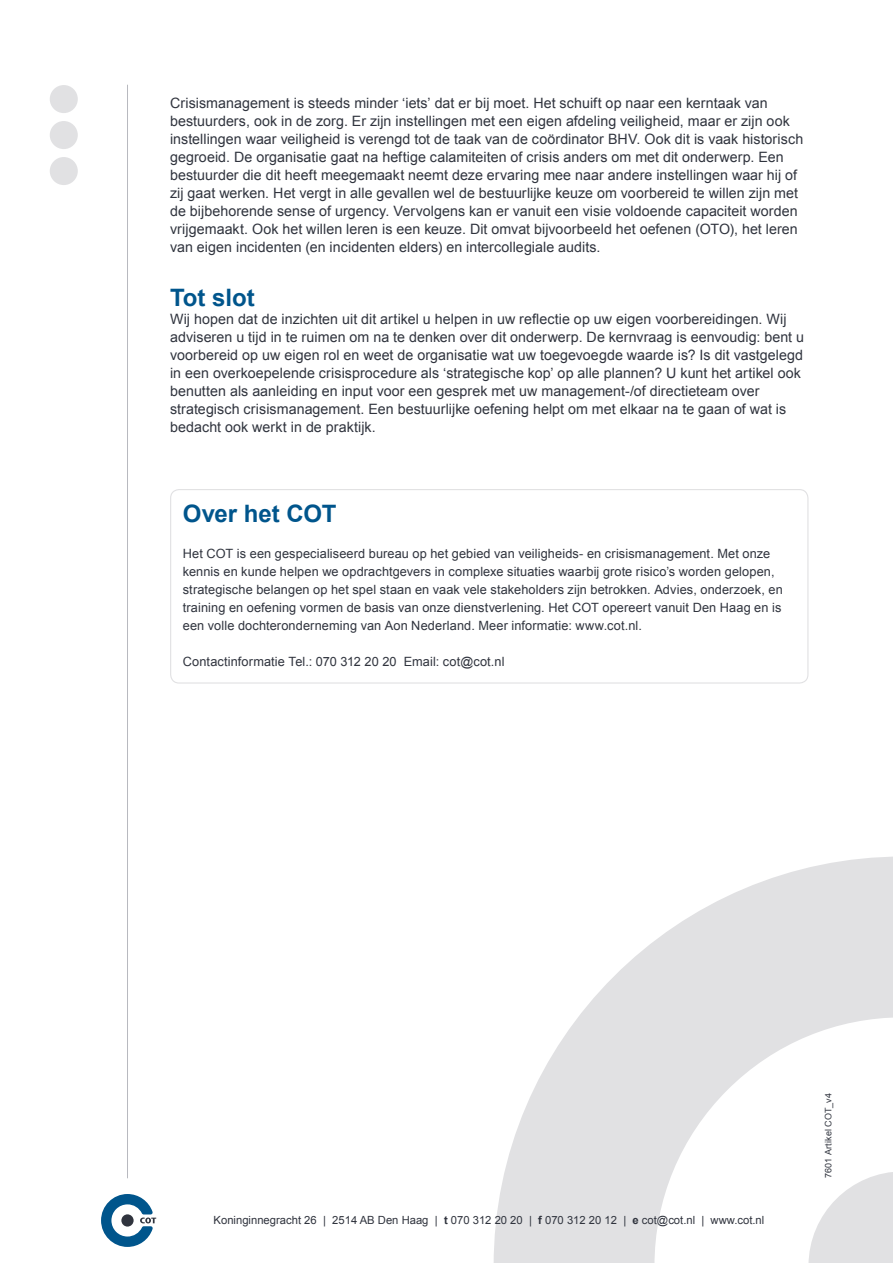
<style>
.page{position:relative;width:893px;height:1263px;background:#fff}
.page>*{position:absolute;margin:0;border:0;box-sizing:border-box;transform-origin:0 0}
.t1{font:700 24px "Arial";color:#00558c}
.t2{font:14.25px/18px "Arial";letter-spacing:.005em;color:#30343e}
.t3{font:12.75px/18px "Arial";letter-spacing:.01em;color:#30343e}
.t4{font:11.25px "Arial";color:#30343e}
.t5{font:9px "Arial";letter-spacing:.02em;color:#30343e}
.s1{font-weight:700}
</style>
<div class="page">
<svg style="left:101px;top:1194px;width:55px;height:53px"></svg>
<hr style="left:127px;top:85px;width:1px;height:1093px;background:#aeb0b6">
<div style="left:50px;top:85px;width:28px;height:28px;background:#e1e1e3;border-radius:50%"></div>
<div style="left:50px;top:121px;width:28px;height:28px;background:#e1e1e3;border-radius:50%"></div>
<div style="left:50px;top:157px;width:28px;height:28px;background:#e1e1e3;border-radius:50%"></div>
<svg style="left:494px;top:856px;width:399px;height:407px;fill:#e1e1e3"></svg>
<div style="left:170px;top:489px;width:638px;height:195px;border:1px solid #e1e1e3;border-radius:9px"></div>
<p class="t2" style="left:170px;top:94px;width:635px">Crisismanagement is steeds minder ‘iets’ dat er bij moet. Het schuift op naar een kerntaak van bestuurders, ook in de zorg. Er zijn instellingen met een eigen afdeling veiligheid, maar er zijn ook instellingen waar veiligheid is verengd tot de taak van de coördinator BHV. Ook dit is vaak historisch gegroeid. De organisatie gaat na heftige calamiteiten of crisis anders om met dit onderwerp. Een bestuurder die dit heeft meegemaakt neemt deze ervaring mee naar andere instellingen waar hij of zij gaat werken. Het vergt in alle gevallen wel de bestuurlijke keuze om voorbereid te willen zijn met de bijbehorende sense of urgency. Vervolgens kan er vanuit een visie voldoende capaciteit worden vrijgemaakt. Ook het willen leren is een keuze. Dit omvat bijvoorbeeld het oefenen (OTO), het leren van eigen incidenten (en incidenten elders) en intercollegiale audits.</p>
<h1 class="t1" style="left:170px;top:282px;width:86px">Tot slot</h1>
<p class="t2" style="left:170px;top:310px;width:635px">Wij hopen dat de inzichten uit dit artikel u helpen in uw reflectie op uw eigen voorbereidingen. Wij adviseren u tijd in te ruimen om na te denken over dit onderwerp. De kernvraag is eenvoudig: bent u voorbereid op uw eigen rol en weet de organisatie wat uw toegevoegde waarde is? Is dit vastgelegd in een overkoepelende crisisprocedure als ‘strategische kop’ op alle plannen? U kunt het artikel ook benutten als aanleiding en input voor een gesprek met uw management-/of directieteam over strategisch crisismanagement. Een bestuurlijke oefening helpt om met elkaar na te gaan of wat is bedacht ook werkt in de praktijk.</p>
<h1 class="t1" style="left:183px;top:498px;width:155px">Over het COT</h1>
<p class="t3" style="left:183px;top:545px;width:601px">Het COT is een gespecialiseerd bureau op het gebied van veiligheids- en crisismanagement. Met onze kennis en kunde helpen we opdrachtgevers in complexe situaties waarbij grote risico’s worden gelopen, strategische belangen op het spel staan en vaak vele stakeholders zijn betrokken. Advies, onderzoek, en training en oefening vormen de basis van onze dienstverlening. Het COT opereert vanuit Den Haag en is een volle dochteronderneming van Aon Nederland. Meer informatie: www.cot.nl.</p>
<p class="t3" style="left:183px;top:653px;width:323px">Contactinformatie Tel.: 070 312 20 20 Email: cot@cot.nl</p>
<p class="t4" style="left:214px;top:1212px;width:552px">Koninginnegracht 26 | 2514 AB Den Haag | <span class="s1">t</span> 070 312 20 20 | <span class="s1">f</span> 070 312 20 12 | <span class="s1">e</span> cot@cot.nl | www.cot.nl</p>
<p class="t5" style="left:822px;top:1178px;width:87px;rotate:-90deg">7601 Artikel COT_v4</p>
</div>
